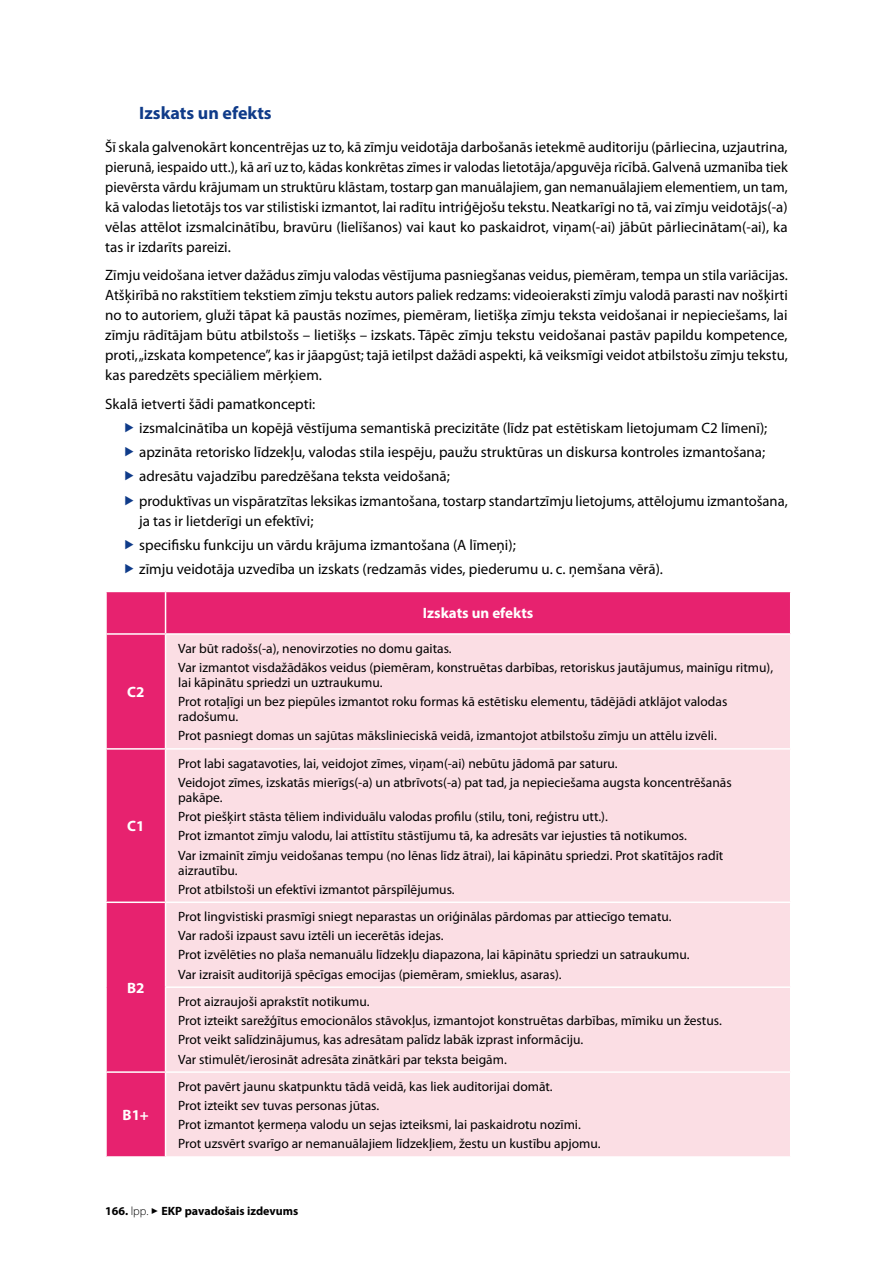
<style>
.page{position:relative;width:893px;height:1263px;background:#fff}
.page>*{position:absolute;margin:0;border:0;box-sizing:border-box;transform-origin:0 0}
.t1{font:700 18px "Myriad Pro";color:#0f3b89}
.t2{font:15px/20px "Myriad Pro";color:#000;text-align:justify}
.t3{font:700 15px "Myriad Pro";color:#fff}
.t4{font:13.5px/19.2px "Myriad Pro";color:#000}
.t5{font:700 12px "Myriad Pro";color:#000}
.s1{font-weight:300}
</style>
<div class="page">
<div style="left:107px;top:592px;width:683px;height:564px;background:#e7226f"></div>
<div style="left:166px;top:635px;width:624px;height:521px;background:#fbdee4"></div>
<hr style="left:105px;top:633px;width:61px;height:2px;background:#fff">
<hr style="left:166px;top:633px;width:625px;height:2px;background:#fff">
<hr style="left:165px;top:592px;width:1px;height:41px;background:#fff">
<hr style="left:165px;top:635px;width:1px;height:113px;background:#fff">
<hr style="left:105px;top:748px;width:61px;height:2px;background:#fff">
<hr style="left:165px;top:750px;width:1px;height:151px;background:#fff">
<hr style="left:165px;top:903px;width:1px;height:83px;background:#fff">
<hr style="left:165px;top:988px;width:1px;height:83px;background:#fff">
<hr style="left:165px;top:1073px;width:1px;height:83px;background:#fff">
<hr style="left:166px;top:748px;width:625px;height:2px;background:#fff">
<hr style="left:105px;top:901px;width:61px;height:2px;background:#fff">
<hr style="left:166px;top:901px;width:625px;height:2px;background:#fff">
<hr style="left:165px;top:986px;width:626px;height:2px;background:#fff">
<hr style="left:105px;top:1071px;width:61px;height:2px;background:#fff">
<hr style="left:166px;top:1071px;width:625px;height:2px;background:#fff">
<p class="t1" style="left:139px;top:101px;width:134px">Izskats un efekts</p>
<p class="t2" style="left:105px;top:136px;width:684px">Šī skala galvenokārt koncentrējas uz to, kā zīmju veidotāja darbošanās ietekmē auditoriju (pārliecina, uzjautrina, pierunā, iespaido utt.), kā arī uz to, kādas konkrētas zīmes ir valodas lietotāja/apguvēja rīcībā. Galvenā uzmanība tiek pievērsta vārdu krājumam un struktūru klāstam, tostarp gan manuālajiem, gan nemanuālajiem elementiem, un tam, kā valodas lietotājs tos var stilistiski izmantot, lai radītu intriģējošu tekstu. Neatkarīgi no tā, vai zīmju veidotājs(-a) vēlas attēlot izsmalcinātību, bravūru (lielīšanos) vai kaut ko paskaidrot, viņam(-ai) jābūt pārliecinātam(-ai), ka tas ir izdarīts pareizi.</p>
<p class="t2" style="left:105px;top:265px;width:684px">Zīmju veidošana ietver dažādus zīmju valodas vēstījuma pasniegšanas veidus, piemēram, tempa un stila variācijas.<br>Atšķirībā no rakstītiem tekstiem zīmju tekstu autors paliek redzams: videoieraksti zīmju valodā parasti nav nošķirti no to autoriem, gluži tāpat kā paustās nozīmes, piemēram, lietišķa zīmju teksta veidošanai ir nepieciešams, lai zīmju rādītājam būtu atbilstošs – lietišķs – izskats. Tāpēc zīmju tekstu veidošanai pastāv papildu kompetence, proti, „izskata kompetence”, kas ir jāapgūst; tajā ietilpst dažādi aspekti, kā veiksmīgi veidot atbilstošu zīmju tekstu, kas paredzēts speciāliem mērķiem.</p>
<p class="t2" style="left:139px;top:391px;width:650px;line-height:24.3px;text-align:left;text-indent:-34px">Skalā ietverti šādi pamatkoncepti:<br>izsmalcinātība un kopējā vēstījuma semantiskā precizitāte (līdz pat estētiskam lietojumam C2 līmenī); apzināta retorisko līdzekļu, valodas stila iespēju, paužu struktūras un diskursa kontroles izmantošana; adresātu vajadzību paredzēšana teksta veidošanā;<br>produktīvas un vispāratzītas leksikas izmantošana, tostarp standartzīmju lietojums, attēlojumu izmantošana,</p>
<p class="t2" style="left:139px;top:508px;width:525px;line-height:24.3px;text-align:left">ja tas ir lietderīgi un efektīvi;<br>specifisku funkciju un vārdu krājuma izmantošana (A līmeņi);<br>zīmju veidotāja uzvedība un izskats (redzamās vides, piederumu u. c. ņemšana vērā).</p>
<p class="t3" style="left:423px;top:603px;width:112px">Izskats un efekts</p>
<p class="t3" style="left:127px;top:682px;width:19px">C2</p>
<p class="t3" style="left:127px;top:816px;width:19px">C1</p>
<p class="t3" style="left:127px;top:978px;width:19px">B2</p>
<p class="t3" style="left:123px;top:1105px;width:28px">B1+</p>
<p class="t4" style="left:178px;top:638px;width:596px">Var būt radošs(-a), nenovirzoties no domu gaitas.<br>Var izmantot visdažādākos veidus (piemēram, konstruētas darbības, retoriskus jautājumus, mainīgu ritmu),</p>
<p class="t4" style="left:178px;top:672px;width:550px">lai kāpinātu spriedzi un uztraukumu.<br>Prot rotaļīgi un bez piepūles izmantot roku formas kā estētisku elementu, tādējādi atklājot valodas</p>
<p class="t4" style="left:178px;top:707px;width:540px">radošumu.<br>Prot pasniegt domas un sajūtas mākslinieciskā veidā, izmantojot atbilstošu zīmju un attēlu izvēli.</p>
<p class="t4" style="left:178px;top:753px;width:555px">Prot labi sagatavoties, lai, veidojot zīmes, viņam(-ai) nebūtu jādomā par saturu.<br>Veidojot zīmes, izskatās mierīgs(-a) un atbrīvots(-a) pat tad, ja nepieciešama augsta koncentrēšanās</p>
<p class="t4" style="left:178px;top:787px;width:546px">pakāpe.<br>Prot piešķirt stāsta tēliem individuālu valodas profilu (stilu, toni, reģistru utt.).<br>Prot izmantot zīmju valodu, lai attīstītu stāstījumu tā, ka adresāts var iejusties tā notikumos.<br>Var izmainīt zīmju veidošanas tempu (no lēnas līdz ātrai), lai kāpinātu spriedzi. Prot skatītājos radīt</p>
<p class="t4" style="left:178px;top:860px;width:278px">aizrautību.<br>Prot atbilstoši un efektīvi izmantot pārspīlējumus.</p>
<p class="t4" style="left:178px;top:906px;width:513px">Prot lingvistiski prasmīgi sniegt neparastas un oriģinālas pārdomas par attiecīgo tematu.<br>Var radoši izpaust savu iztēli un iecerētās idejas.<br>Prot izvēlēties no plaša nemanuālu līdzekļu diapazona, lai kāpinātu spriedzi un satraukumu.<br>Var izraisīt auditorijā spēcīgas emocijas (piemēram, smieklus, asaras).</p>
<p class="t4" style="left:178px;top:991px;width:545px">Prot aizraujoši aprakstīt notikumu.<br>Prot izteikt sarežģītus emocionālos stāvokļus, izmantojot konstruētas darbības, mīmiku un žestus.<br>Prot veikt salīdzinājumus, kas adresātam palīdz labāk izprast informāciju.<br>Var stimulēt/ierosināt adresāta zinātkāri par teksta beigām.</p>
<p class="t4" style="left:178px;top:1076px;width:424px">Prot pavērt jaunu skatpunktu tādā veidā, kas liek auditorijai domāt.<br>Prot izteikt sev tuvas personas jūtas.<br>Prot izmantot ķermeņa valodu un sejas izteiksmi, lai paskaidrotu nozīmi.<br>Prot uzsvērt svarīgo ar nemanuālajiem līdzekļiem, žestu un kustību apjomu.</p>
<p class="t5" style="left:105px;top:1203px;width:195px">166. <span class="s1">lpp.</span> ✓ EKP pavadošais izdevums</p>
</div>
